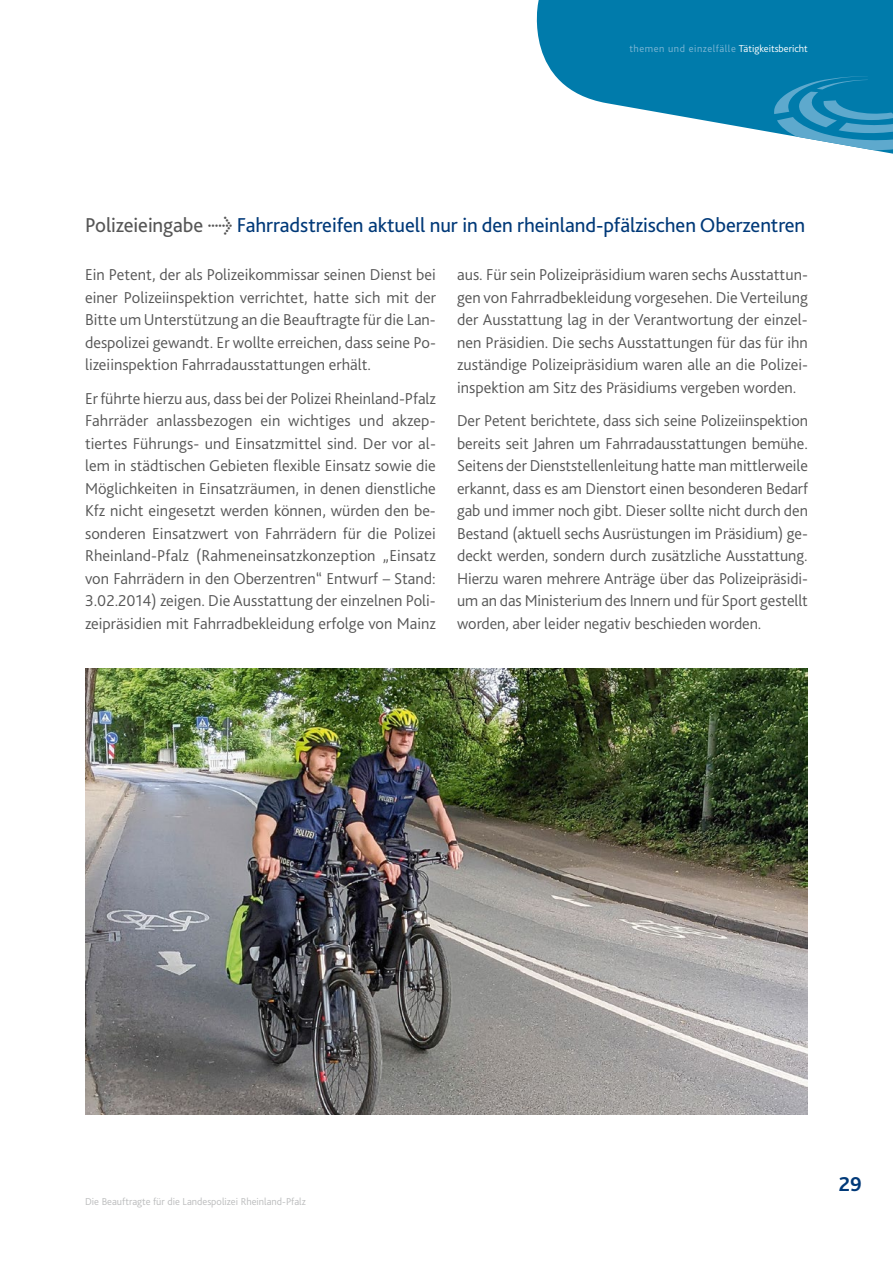
<style>
.page{position:relative;width:893px;height:1263px;background:#fff}
.page>*{position:absolute;margin:0;border:0;box-sizing:border-box;transform-origin:0 0}
.t1{font:21px "Bliss 2";letter-spacing:-.005em;color:#003978}
.t2{font:700 21px "Bliss 2";color:#003978}
.t3{font:300 16.5px/22.5px "Bliss 2";color:#565656;text-align:justify}
.t4{font:300 10.5px "Bliss 2";color:#bbbcbd}
.t5{font:300 10.5px "Bliss 2";letter-spacing:.045em;color:#7fb7d5}
.s1{color:#fff}
.s2{color:#565656}
.s3{font-family:"Meta Plus";color:#565656}
</style>
<div class="page">
<svg style="left:536px;top:0;width:357px;height:154px;fill:#007bab"></svg>
<svg style="left:774px;top:76px;width:119px;height:75px;background:#3a98bf"></svg>
<img style="left:85px;top:669px;width:723px;height:445px">
<p class="t5" style="left:629px;top:42px;width:180px">themen und einzelfälle <span class="s1">Tätigkeitsbericht</span></p>
<p class="t1" style="left:85px;top:211px;width:722px"><span class="s2">Polizeieingabe</span> <span class="s3">&gt;</span> Fahrradstreifen aktuell nur in den rheinland-pfälzischen Oberzentren</p>
<p class="t3" style="left:85px;top:263px;width:353px">Ein Petent, der als Polizeikommissar seinen Dienst bei einer Polizeiinspektion verrichtet, hatte sich mit der Bitte um Unterstützung an die Beauftragte für die Lan&shy;despolizei gewandt. Er wollte erreichen, dass seine Po&shy;lizeiinspektion Fahrradausstattungen erhält.</p>
<p class="t3" style="left:85px;top:387px;width:352px">Er führte hierzu aus, dass bei der Polizei Rheinland-Pfalz Fahrräder anlassbezogen ein wichtiges und akzep&shy;tiertes Führungs- und Einsatzmittel sind. Der vor al&shy;lem in städtischen Gebieten flexible Einsatz sowie die Möglichkeiten in Einsatzräumen, in denen dienstliche Kfz nicht eingesetzt werden können, würden den be&shy;sonderen Einsatzwert von Fahrrädern für die Polizei Rheinland-Pfalz (Rahmeneinsatzkonzeption „Einsatz von Fahrrädern in den Oberzentren“ Entwurf – Stand:<br>3.02.2014) zeigen. Die Ausstattung der einzelnen Poli&shy;zeipräsidien mit Fahrradbekleidung erfolge von Mainz</p>
<p class="t3" style="left:457px;top:263px;width:352px">aus. Für sein Polizeipräsidium waren sechs Ausstattun&shy;gen von Fahrradbekleidung vorgesehen. Die Verteilung der Ausstattung lag in der Verantwortung der einzel&shy;nen Präsidien. Die sechs Ausstattungen für das für ihn zuständige Polizeipräsidium waren alle an die Polizei&shy;inspektion am Sitz des Präsidiums vergeben worden.</p>
<p class="t3" style="left:457px;top:409px;width:352px">Der Petent berichtete, dass sich seine Polizeiinspektion bereits seit Jahren um Fahrradausstattungen bemühe.<br>Seitens der Dienststellenleitung hatte man mittlerweile erkannt, dass es am Dienstort einen besonderen Bedarf gab und immer noch gibt. Dieser sollte nicht durch den Bestand (aktuell sechs Ausrüstungen im Präsidium) ge&shy;deckt werden, sondern durch zusätzliche Ausstattung.<br>Hierzu waren mehrere Anträge über das Polizeipräsidi&shy;um an das Ministerium des Innern und für Sport gestellt worden, aber leider negativ beschieden worden.</p>
<p class="t4" style="left:85px;top:1195px;width:222px">Die Beauftragte für die Landespolizei Rheinland-Pfalz</p>
<p class="t2" style="left:839px;top:1171px;width:25px">29</p>
</div>
